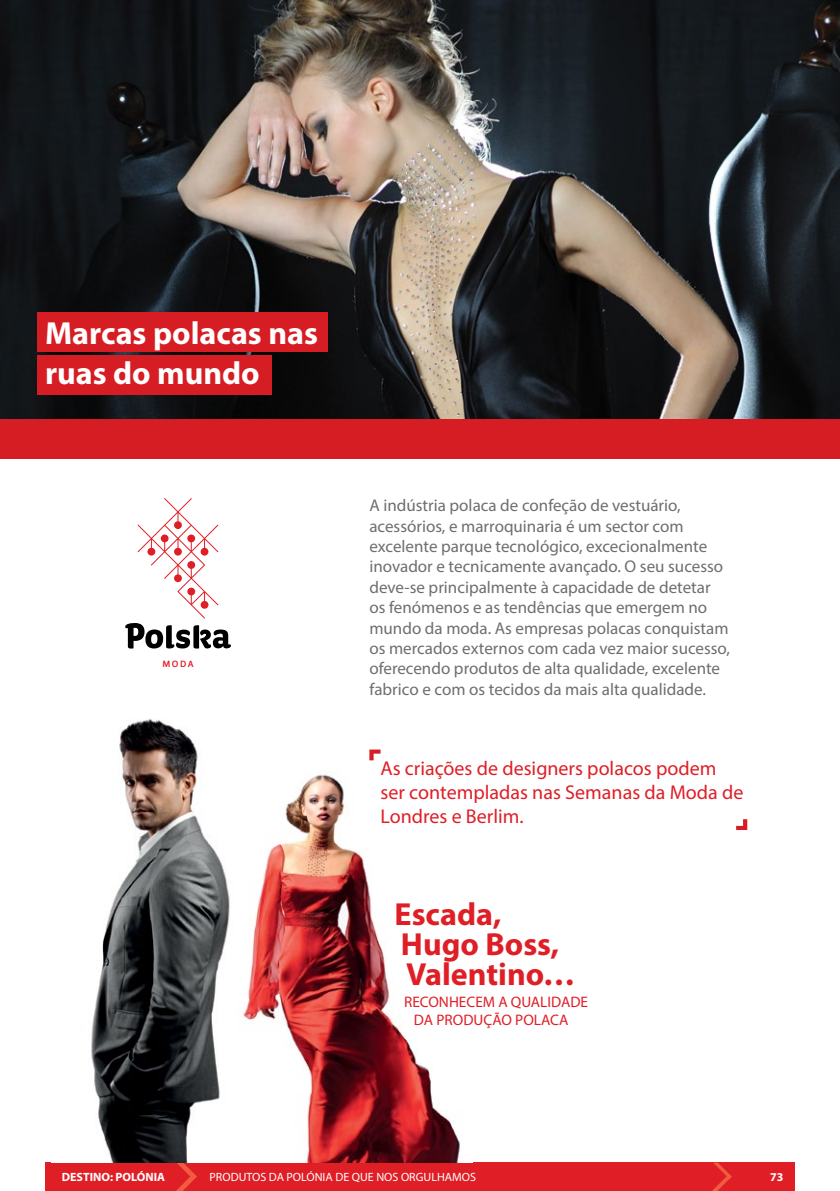
<style>
.page{position:relative;width:840px;height:1191px;background:#fff}
.page>*{position:absolute;margin:0;border:0;box-sizing:border-box;transform-origin:0 0}
.t1{font:700 32px/40px "Myriad Pro";color:#fff}
.t2{font:700 32px/30px "Myriad Pro";color:#df1e26}
.t3{font:20px/24px "Myriad Pro";color:#df1e26}
.t4{font:17px/20.4px "Myriad Pro";color:#6d6e71}
.t5{font:15.2px/18px "Myriad Pro";color:#df1e26}
.t6{font:12px "Myriad Pro";color:#fff}
.t7{font:700 12px "Myriad Pro";color:#fff}
.t8{font:9.4px "Priva Three Pro";color:#e31f27}
</style>
<div class="page">
<div style="left:45px;top:1162px;width:749px;height:29px;background:#df1e26"></div>
<svg style="left:176px;top:1162px;width:21px;height:29px"></svg>
<svg style="left:712px;top:1162px;width:19px;height:29px"></svg>
<img style="left:243px;top:774px;width:217px;height:388px">
<img style="left:91px;top:718px;width:139px;height:444px">
<img style="left:0;top:0;width:839px;height:419px">
<div style="left:0;top:419px;width:839px;height:40px;background:#d71d24"></div>
<div style="left:37px;top:355px;width:234px;height:40px;background:#d71d24"></div>
<div style="left:37px;top:312px;width:290px;height:40px;background:#d71d24"></div>
<svg style="left:369px;top:749px;width:11px;height:11px"></svg>
<svg style="left:736px;top:819px;width:10px;height:11px"></svg>
<svg style="left:125px;top:498px;width:105px;height:150px"></svg>
<h1 class="t1" style="left:45px;top:312px;width:274px">Marcas polacas nas ruas do mundo</h1>
<p class="t8" style="left:162px;top:658px;width:33px">MODA</p>
<p class="t4" style="left:369px;top:495px;width:362px">A indústria polaca de confeção de vestuário, acessórios, e marroquinaria é um sector com excelente parque tecnológico, excecionalmente inovador e tecnicamente avançado. O seu sucesso deve-se principalmente à capacidade de detetar os fenómenos e as tendências que emergem no mundo da moda. As empresas polacas conquistam os mercados externos com cada vez maior sucesso, oferecendo produtos de alta qualidade, excelente fabrico e com os tecidos da mais alta qualidade.</p>
<p class="t3" style="left:380px;top:756px;width:364px">As criações de designers polacos podem ser contempladas nas Semanas da Moda de<br>Londres e Berlim.</p>
<h1 class="t2" style="left:394px;top:898px;width:182px">Escada,<br>Hugo Boss,<br>Valentino…</h1>
<p class="t5" style="left:413px;top:992px;width:176px;text-indent:-10px">RECONHECEM A QUALIDADE<br>DA PRODUÇÃO POLACA</p>
<p class="t7" style="left:62px;top:1169px;width:105px">DESTINO: POLÓNIA</p>
<p class="t6" style="left:209px;top:1169px;width:268px">PRODUTOS DA POLÓNIA DE QUE NOS ORGULHAMOS</p>
<p class="t7" style="left:769px;top:1169px;width:15px">73</p>
</div>
